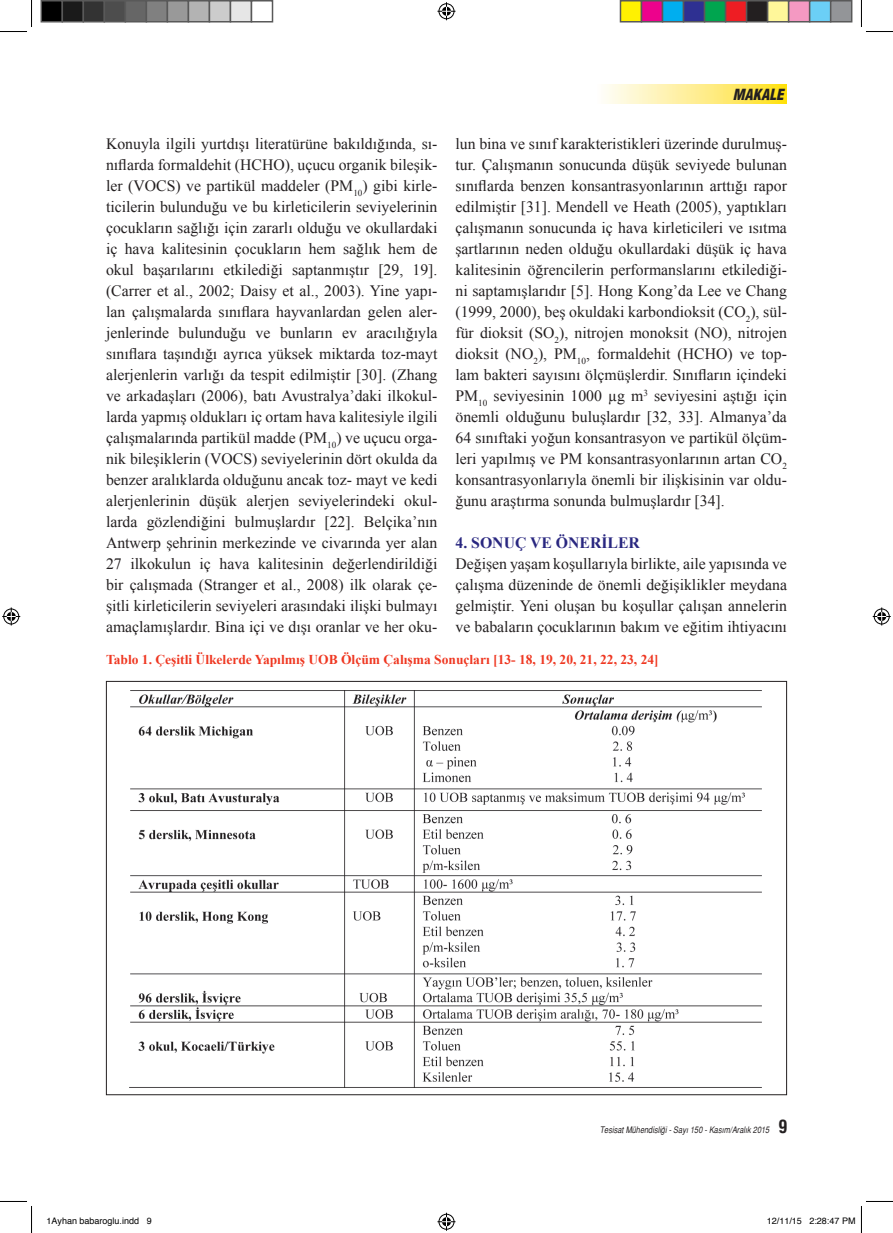
<style>
.page{position:relative;width:893px;height:1233px;background:#fff}
.page>*{position:absolute;margin:0;border:0;box-sizing:border-box;transform-origin:0 0}
.t1{font:15.75px/21px "Times New Roman";color:#231f20;text-align:justify}
.t2{font:700 15.75px "Times New Roman";color:#292780}
.t3{font:italic 900 condensed 15px "Helvetica";color:#231f20}
.t4{font:700 13.5px "Times New Roman";color:#ef3822}
.t5{font:italic 9px "Helvetica Narrow";color:#231f20}
.t6{font:9px "Helvetica";color:#000}
.s1{font-family:"Helvetica";font-weight:700;font-style:normal;font-stretch:condensed;font-size:18px}
</style>
<div class="page">
<svg style="left:605px;top:85px;width:181px;height:19px"></svg>
<img style="left:130px;top:691px;width:631px;height:396px">
<svg style="left:0;top:0;width:32px;height:32px"></svg>
<svg style="left:0;top:1201px;width:32px;height:31px"></svg>
<svg style="left:860px;top:0;width:32px;height:32px"></svg>
<svg style="left:437px;top:2px;width:18px;height:18px"></svg>
<svg style="left:437px;top:1212px;width:18px;height:18px"></svg>
<svg style="left:2px;top:607px;width:18px;height:18px"></svg>
<svg style="left:872px;top:607px;width:18px;height:18px"></svg>
<div style="left:41px;top:1px;width:21px;height:21px;background:#000"></div>
<div style="left:40px;top:0;width:23px;height:23px;border:2px solid #595959"></div>
<div style="left:62px;top:1px;width:21px;height:21px;background:#1a1a1a"></div>
<div style="left:62px;top:0;width:22px;height:23px;border:2px solid #595959"></div>
<div style="left:83px;top:1px;width:21px;height:21px;background:#333"></div>
<div style="left:82px;top:0;width:23px;height:23px;border:2px solid #595959"></div>
<div style="left:104px;top:1px;width:21px;height:21px;background:#4d4d4d"></div>
<div style="left:104px;top:0;width:22px;height:23px;border:2px solid #595959"></div>
<div style="left:125px;top:1px;width:21px;height:21px;background:#666"></div>
<div style="left:124px;top:0;width:23px;height:23px;border:2px solid #595959"></div>
<div style="left:146px;top:1px;width:21px;height:21px;background:#808080"></div>
<div style="left:146px;top:0;width:22px;height:23px;border:2px solid #595959"></div>
<div style="left:167px;top:1px;width:21px;height:21px;background:#999"></div>
<div style="left:166px;top:0;width:23px;height:23px;border:2px solid #595959"></div>
<div style="left:188px;top:1px;width:21px;height:21px;background:#b3b3b3"></div>
<div style="left:188px;top:0;width:22px;height:23px;border:2px solid #595959"></div>
<div style="left:209px;top:1px;width:21px;height:21px;background:#ccc"></div>
<div style="left:208px;top:0;width:23px;height:23px;border:2px solid #595959"></div>
<div style="left:230px;top:1px;width:21px;height:21px;background:#e6e6e6"></div>
<div style="left:230px;top:0;width:22px;height:23px;border:2px solid #595959"></div>
<div style="left:250px;top:0;width:23px;height:23px;border:2px solid #595959"></div>
<div style="left:620px;top:1px;width:21px;height:21px;background:#fff101"></div>
<div style="left:619px;top:0;width:23px;height:23px;border:2px solid #595959"></div>
<div style="left:641px;top:1px;width:21px;height:21px;background:#ed028c"></div>
<div style="left:640px;top:0;width:23px;height:23px;border:2px solid #595959"></div>
<div style="left:662px;top:1px;width:21px;height:21px;background:#00aeef"></div>
<div style="left:661px;top:0;width:23px;height:23px;border:2px solid #595959"></div>
<div style="left:683px;top:1px;width:21px;height:21px;background:#2e3092"></div>
<div style="left:682px;top:0;width:23px;height:23px;border:2px solid #595959"></div>
<div style="left:704px;top:1px;width:21px;height:21px;background:#00a54f"></div>
<div style="left:703px;top:0;width:23px;height:23px;border:2px solid #595959"></div>
<div style="left:725px;top:1px;width:21px;height:21px;background:#ee1d23"></div>
<div style="left:724px;top:0;width:23px;height:23px;border:2px solid #595959"></div>
<div style="left:746px;top:1px;width:21px;height:21px;background:#231f20"></div>
<div style="left:745px;top:0;width:23px;height:23px;border:2px solid #595959"></div>
<div style="left:767px;top:1px;width:21px;height:21px;background:#fff79a"></div>
<div style="left:766px;top:0;width:23px;height:23px;border:2px solid #595959"></div>
<div style="left:788px;top:1px;width:21px;height:21px;background:#f499c2"></div>
<div style="left:787px;top:0;width:23px;height:23px;border:2px solid #595959"></div>
<div style="left:809px;top:1px;width:21px;height:21px;background:#6bcff6"></div>
<div style="left:808px;top:0;width:23px;height:23px;border:2px solid #595959"></div>
<div style="left:830px;top:1px;width:21px;height:21px;background:#939598"></div>
<div style="left:829px;top:0;width:23px;height:23px;border:2px solid #595959"></div>
<svg style="left:860px;top:1201px;width:32px;height:31px"></svg>
<p class="t3" style="left:732px;top:85px;width:52px">MAKALE</p>
<p class="t1" style="left:106px;top:133px;width:333px">Konuyla ilgili yurtdışı literatürüne bakıldığında, sı&shy;nıflarda formaldehit (HCHO), uçucu organik bileşik&shy;ler (VOCS) ve partikül maddeler (PM<sub>10</sub>) gibi kirle&shy;ticilerin bulunduğu ve bu kirleticilerin seviyelerinin çocukların sağlığı için zararlı olduğu ve okullardaki iç hava kalitesinin çocukların hem sağlık hem de okul başarılarını etkilediği saptanmıştır [29, 19]. (Carrer et al., 2002; Daisy et al., 2003). Yine yapı&shy;lan çalışmalarda sınıflara hayvanlardan gelen aler&shy;jenlerinde bulunduğu ve bunların ev aracılığıyla sınıflara taşındığı ayrıca yüksek miktarda toz-mayt alerjenlerin varlığı da tespit edilmiştir [30]. (Zhang ve arkadaşları (2006), batı Avustralya’daki ilkokul&shy;larda yapmış oldukları iç ortam hava kalitesiyle ilgili çalışmalarında partikül madde (PM<sub>10</sub>) ve uçucu orga&shy;nik bileşiklerin (VOCS) seviyelerinin dört okulda da benzer aralıklarda olduğunu ancak toz- mayt ve kedi alerjenlerinin düşük alerjen seviyelerindeki okul&shy;larda gözlendiğini bulmuşlardır [22]. Belçika’nın Antwerp şehrinin merkezinde ve civarında yer alan 27 ilkokulun iç hava kalitesinin değerlendirildiği bir çalışmada (Stranger et al., 2008) ilk olarak çe&shy;şitli kirleticilerin seviyeleri arasındaki ilişki bulmayı amaçlamışlardır. Bina içi ve dışı oranlar ve her oku-</p>
<p class="t1" style="left:455px;top:133px;width:333px">lun bina ve sınıf karakteristikleri üzerinde durulmuş&shy;tur. Çalışmanın sonucunda düşük seviyede bulunan sınıflarda benzen konsantrasyonlarının arttığı rapor edilmiştir [31]. Mendell ve Heath (2005), yaptıkları çalışmanın sonucunda iç hava kirleticileri ve ısıtma şartlarının neden olduğu okullardaki düşük iç hava kalitesinin öğrencilerin performanslarını etkilediği&shy;ni saptamışlarıdır [5]. Hong Kong’da Lee ve Chang (1999, 2000), beş okuldaki karbondioksit (CO<sub>2</sub>), sül&shy;für dioksit (SO<sub>2</sub>), nitrojen monoksit (NO), nitrojen dioksit (NO<sub>2</sub>), PM<sub>10</sub>, formaldehit (HCHO) ve top&shy;lam bakteri sayısını ölçmüşlerdir. Sınıfların içindeki PM<sub>10</sub> seviyesinin 1000 µg m<sup>3</sup> seviyesini aştığı için önemli olduğunu buluşlardır [32, 33]. Almanya’da 64 sınıftaki yoğun konsantrasyon ve partikül ölçüm&shy;leri yapılmış ve PM konsantrasyonlarının artan CO<sub>2 </sub>konsantrasyonlarıyla önemli bir ilişkisinin var oldu&shy;ğunu araştırma sonunda bulmuşlardır [34].</p>
<p class="t2" style="left:455px;top:532px;width:186px">4. SONUÇ VE ÖNERİLER</p>
<p class="t1" style="left:455px;top:553px;width:333px">Değişen yaşam koşullarıyla birlikte, aile yapısında ve çalışma düzeninde de önemli değişiklikler meydana gelmiştir. Yeni oluşan bu koşullar çalışan annelerin ve babaların çocuklarının bakım ve eğitim ihtiyacını</p>
<p class="t4" style="left:106px;top:650px;width:554px">Tablo 1. Çeşitli Ülkelerde Yapılmış UOB Ölçüm Çalışma Sonuçları [13- 18, 19, 20, 21, 22, 23, 24]</p>
<p class="t5" style="left:599px;top:1124px;width:189px">Tesisat Mühendisliği - Sayı 150 - Kasım/Aralık 2015 <span class="s1">9</span></p>
<p class="t6" style="left:46px;top:1212px;width:107px">1Ayhan babaroglu.indd 9</p>
<p class="t6" style="left:766px;top:1212px;width:90px">12/11/15 2:28:47 PM</p>
</div>
